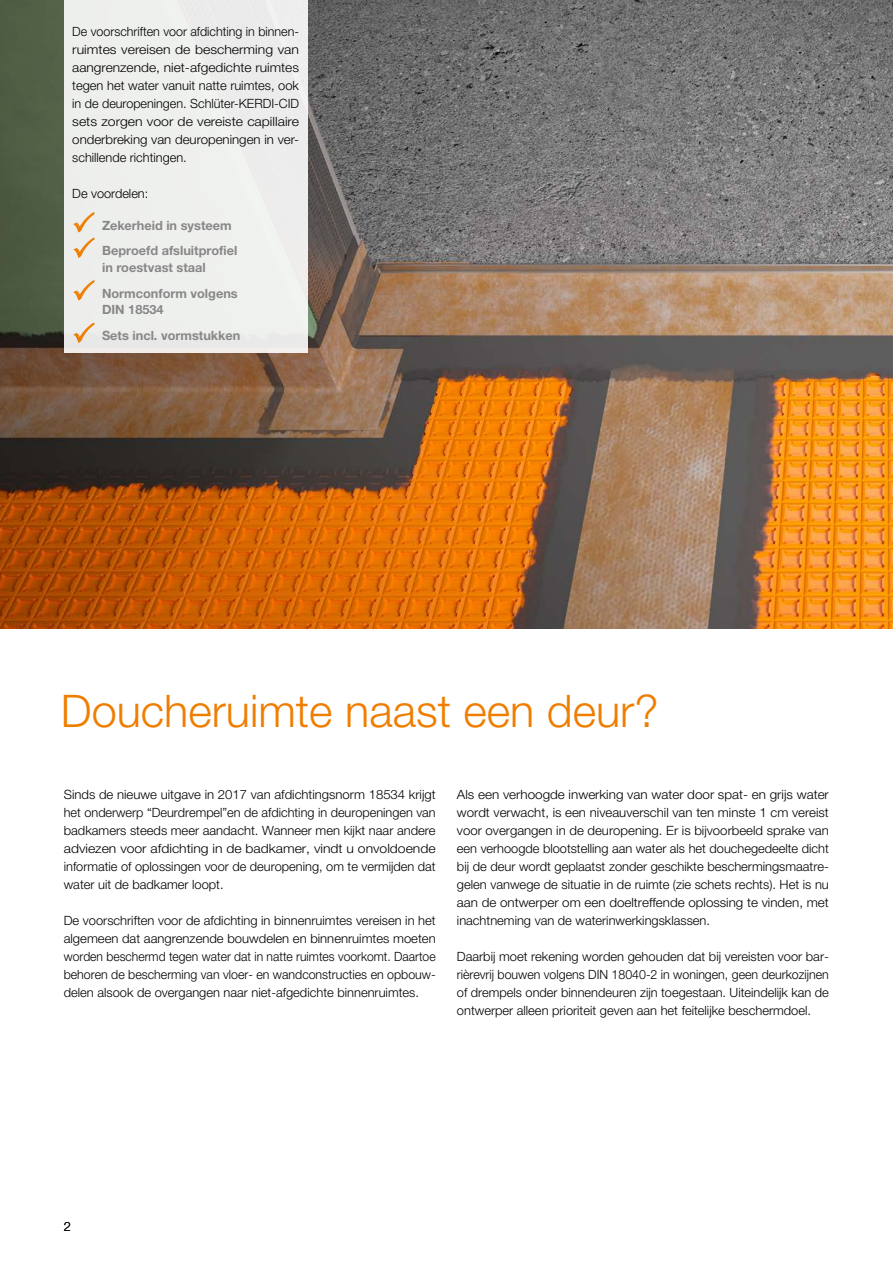
<style>
.page{position:relative;width:893px;height:1263px;background:#fff}
.page>*{position:absolute;margin:0;border:0;box-sizing:border-box;transform-origin:0 0}
.HeadSub{font:300 45px "Helvetica Neue LT Pro";color:#ef7d00}
.Body_Copy{font:300 12.75px/18px "Helvetica Neue LT Pro";color:#000;text-align:justify}
.Body_Copy-2{font:300 12.75px/18px "Helvetica Neue LT Pro";color:#000;text-align:justify;scale:1.06 1}
.Hero_Titeltext{font:300 12.75px/18px "Helvetica Neue LT Pro";color:#000;text-align:justify}
.t1{font:700 12.75px/16.5px "Helvetica Neue LTW1 G";color:#878787;text-align:center}
.s1{color:#ef7d00}
</style>
<div class="page">
<img style="left:0;top:0;width:893px;height:628px">
<div style="left:64px;top:0;width:244px;height:353px;background:#eeefed"></div>
<p class="Hero_Titeltext" style="left:72px;top:23px;width:228px">De voorschriften voor afdichting in binnen&shy;ruimtes vereisen de bescherming van aangrenzende, niet-afgedichte ruimtes tegen het water vanuit natte ruimtes, ook in de deuropeningen. Schlüter-KERDI-CID sets zorgen voor de vereiste capillaire onderbreking van deuropeningen in ver&shy;schillende richtingen.</p>
<p class="Hero_Titeltext" style="left:72px;top:185px;width:78px">De voordelen:</p>
<p class="t1" style="left:72px;top:217px;width:161px"><span class="s1">✓</span> Zekerheid in systeem</p>
<p class="t1" style="left:72px;top:242px;width:167px"><span class="s1">✓</span> Beproefd afsluitprofiel in roestvast staal</p>
<p class="t1" style="left:102px;top:285px;width:137px;text-align:left;text-indent:-30px"><span class="s1">✓</span> Normconform volgens<br>DIN 18534</p>
<p class="t1" style="left:72px;top:327px;width:169px"><span class="s1">✓</span> Sets incl. vormstukken</p>
<p class="HeadSub" style="left:61px;top:684px;width:599px">Doucheruimte naast een deur?</p>
<p class="Body_Copy" style="left:64px;top:785px;width:373px">Sinds de nieuwe uitgave in 2017 van afdichtingsnorm 18534 krijgt het onderwerp “Deurdrempel”en de afdichting in deuropeningen van badkamers steeds meer aandacht. Wanneer men kijkt naar andere adviezen voor afdichting in de badkamer, vindt u onvoldoende informatie of oplossingen voor de deuropening, om te vermijden dat water uit de badkamer loopt.</p>
<p class="Body_Copy" style="left:64px;top:911px;width:373px">De voorschriften voor de afdichting in binnenruimtes vereisen in het algemeen dat aangrenzende bouwdelen en binnenruimtes moeten worden beschermd tegen water dat in natte ruimtes voorkomt. Daartoe behoren de bescherming van vloer- en wandconstructies en opbouw&shy;delen alsook de overgangen naar niet-afgedichte binnenruimtes.</p>
<p class="Body_Copy-2" style="left:457px;top:785px;width:352px">Als een verhoogde inwerking van water door spat- en grijs water wordt verwacht, is een niveauverschil van ten minste 1 cm vereist voor overgangen in de deuropening. Er is bijvoorbeeld sprake van een verhoogde blootstelling aan water als het douchegedeelte dicht bij de deur wordt geplaatst zonder geschikte beschermingsmaatre&shy;gelen vanwege de situatie in de ruimte (zie schets rechts). Het is nu aan de ontwerper om een doeltreffende oplossing te vinden, met inachtneming van de waterinwerkingsklassen.</p>
<p class="Body_Copy" style="left:457px;top:947px;width:373px">Daarbij moet rekening worden gehouden dat bij vereisten voor bar&shy;rièrevrij bouwen volgens DIN 18040-2 in woningen, geen deurkozijnen of drempels onder binnendeuren zijn toegestaan. Uiteindelijk kan de ontwerper alleen prioriteit geven aan het feitelijke beschermdoel.</p>
<p class="Body_Copy" style="left:64px;top:1217px;width:9px">2</p>
</div>
